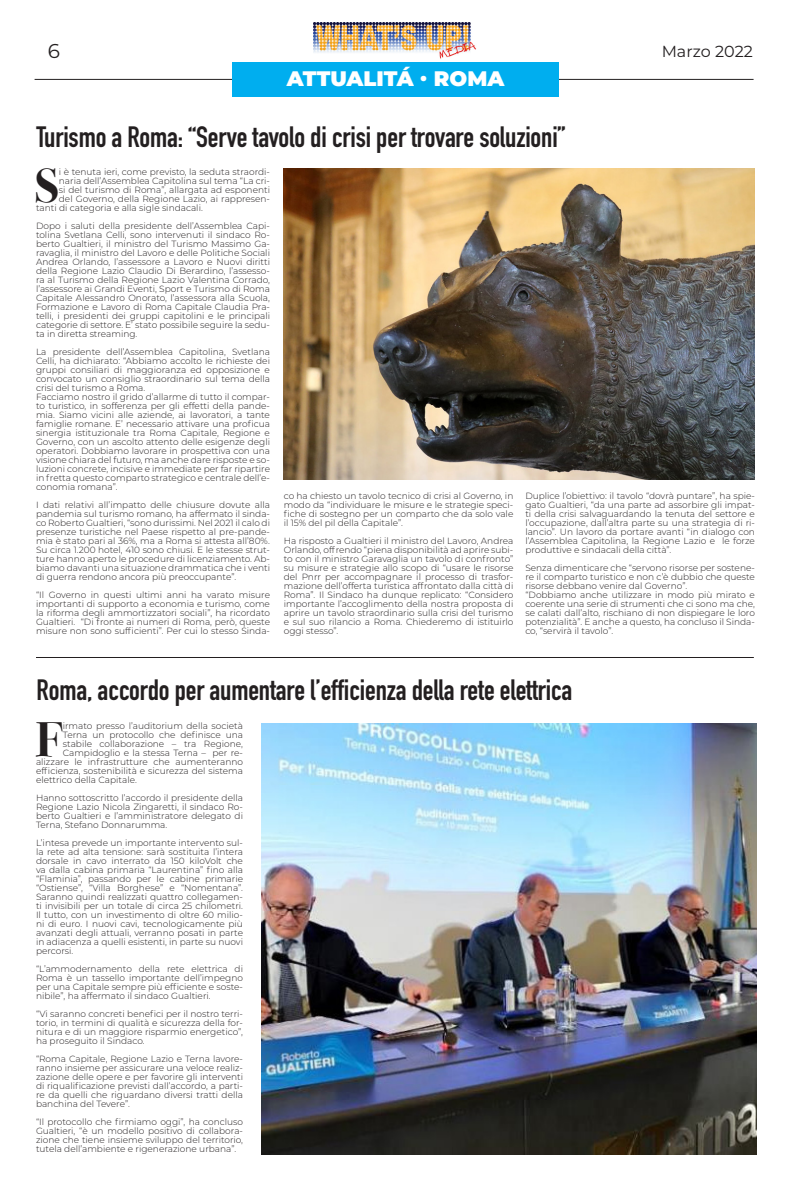
<style>
.page{position:relative;width:791px;height:1191px;background:#fff}
.page>*{position:absolute;margin:0;border:0;box-sizing:border-box;transform-origin:0 0}
.t1{font:700 48px "Bodoni Svty Two ITCTT";color:#231f20}
.t2{font:700 29px "DIN Condensed";letter-spacing:-.005em;color:#231f20}
.t3{font:900 21px "Montserrat";color:#fff}
.t4{font:20px "Montserrat";color:#231f20}
.t5{font:16px "Montserrat";color:#231f20}
.t6{font:300 9px/9px "Montserrat";color:#231f20;text-align:justify}
</style>
<div class="page">
<img style="left:314px;top:23px;width:162px;height:36px">
<hr style="left:35px;top:79px;width:718px;height:1px;background:#231f20">
<div style="left:232px;top:62px;width:326px;height:34px;background:#00aeef"></div>
<img style="left:284px;top:169px;width:471px;height:310px">
<hr style="left:36px;top:657px;width:718px;height:1px;background:#231f20">
<img style="left:261px;top:723px;width:495px;height:432px">
<p class="t4" style="left:48px;top:38px;width:14px">6</p>
<p class="t5" style="left:662px;top:40px;width:93px">Marzo 2022</p>
<p class="t3" style="left:287px;top:63px;width:219px">ATTUALITÁ · ROMA</p>
<p class="t2" style="left:37px;top:117px;width:530px">Turismo a Roma: “Serve tavolo di crisi per trovare soluzioni”</p>
<p class="t1" style="left:35px;top:146px;width:25px">S</p>
<p class="t6" style="left:59px;top:167px;width:213px">i è tenuta ieri, come previsto, la seduta straordi-</p>
<p class="t6" style="left:59px;top:176px;width:213px">naria dell’Assemblea Capitolina sul tema “La cri-</p>
<p class="t6" style="left:59px;top:185px;width:213px">si del turismo di Roma”, allargata ad esponenti</p>
<p class="t6" style="left:59px;top:194px;width:213px">del Governo, della Regione Lazio, ai rappresen-</p>
<p class="t6" style="left:36px;top:203px;width:168px">tanti di categoria e alla sigle sindacali.</p>
<p class="t6" style="left:36px;top:221px;width:236px">Dopo i saluti della presidente dell’Assemblea Capi&shy;tolina Svetlana Celli, sono intervenuti il sindaco Ro&shy;berto Gualtieri, il ministro del Turismo Massimo Ga&shy;ravaglia, il ministro del Lavoro e delle Politiche Sociali Andrea Orlando, l’assessore a Lavoro e Nuovi diritti della Regione Lazio Claudio Di Berardino, l’assesso&shy;ra al Turismo della Regione Lazio Valentina Corrado, l’assessore ai Grandi Eventi, Sport e Turismo di Roma Capitale Alessandro Onorato, l’assessora alla Scuola, Formazione e Lavoro di Roma Capitale Claudia Pra&shy;telli, i presidenti dei gruppi capitolini e le principali categorie di settore. E’ stato possibile seguire la sedu&shy;ta in diretta streaming.</p>
<p class="t6" style="left:36px;top:347px;width:236px">La presidente dell’Assemblea Capitolina, Svetlana Celli, ha dichiarato: “Abbiamo accolto le richieste dei gruppi consiliari di maggioranza ed opposizione e convocato un consiglio straordinario sul tema della crisi del turismo a Roma.</p>
<p class="t6" style="left:36px;top:392px;width:236px">Facciamo nostro il grido d’allarme di tutto il compar&shy;to turistico, in sofferenza per gli effetti della pande&shy;mia. Siamo vicini alle aziende, ai lavoratori, a tante famiglie romane. E’ necessario attivare una proficua sinergia istituzionale tra Roma Capitale, Regione e Governo, con un ascolto attento delle esigenze degli operatori. Dobbiamo lavorare in prospettiva con una visione chiara del futuro, ma anche dare risposte e so&shy;luzioni concrete, incisive e immediate per far ripartire in fretta questo comparto strategico e centrale dell’e&shy;conomia romana”.</p>
<p class="t6" style="left:36px;top:500px;width:236px">I dati relativi all’impatto delle chiusure dovute alla pandemia sul turismo romano, ha affermato il sinda&shy;co Roberto Gualtieri, “sono durissimi. Nel 2021 il calo di presenze turistiche nel Paese rispetto al pre-pande&shy;mia è stato pari al 36%, ma a Roma si attesta all’80%.<br>Su circa 1.200 hotel, 410 sono chiusi. E le stesse strut&shy;ture hanno aperto le procedure di licenziamento. Ab&shy;biamo davanti una situazione drammatica che i venti di guerra rendono ancora più preoccupante”.</p>
<p class="t6" style="left:36px;top:590px;width:235px">“Il Governo in questi ultimi anni ha varato misure importanti di supporto a economia e turismo, come la riforma degli ammortizzatori sociali”, ha ricordato Gualtieri. “Di fronte ai numeri di Roma, però, queste misure non sono sufficienti”. Per cui lo stesso Sinda-</p>
<p class="t6" style="left:284px;top:491px;width:231px">co ha chiesto un tavolo tecnico di crisi al Governo, in modo da “individuare le misure e le strategie speci&shy;fiche di sostegno per un comparto che da solo vale il 15% del pil della Capitale”.</p>
<p class="t6" style="left:284px;top:536px;width:231px">Ha risposto a Gualtieri il ministro del Lavoro, Andrea Orlando, offrendo “piena disponibilità ad aprire subi&shy;to con il ministro Garavaglia un tavolo di confronto” su misure e strategie allo scopo di “usare le risorse del Pnrr per accompagnare il processo di trasfor&shy;mazione dell’offerta turistica affrontato dalla città di Roma”. Il Sindaco ha dunque replicato: “Considero importante l’accoglimento della nostra proposta di aprire un tavolo straordinario sulla crisi del turismo e sul suo rilancio a Roma. Chiederemo di istituirlo oggi stesso”.</p>
<p class="t6" style="left:525px;top:491px;width:231px">Duplice l’obiettivo: il tavolo “dovrà puntare”, ha spie&shy;gato Gualtieri, “da una parte ad assorbire gli impat&shy;ti della crisi salvaguardando la tenuta del settore e l’occupazione, dall’altra parte su una strategia di ri&shy;lancio”. Un lavoro da portare avanti “in dialogo con l’Assemblea Capitolina, la Regione Lazio e le forze produttive e sindacali della città”.</p>
<p class="t6" style="left:525px;top:563px;width:231px">Senza dimenticare che “servono risorse per sostene&shy;re il comparto turistico e non c’è dubbio che queste risorse debbano venire dal Governo”.</p>
<p class="t6" style="left:525px;top:590px;width:231px">“Dobbiamo anche utilizzare in modo più mirato e coerente una serie di strumenti che ci sono ma che, se calati dall’alto, rischiano di non dispiegare le loro potenzialità”. E anche a questo, ha concluso il Sinda&shy;co, “servirà il tavolo”.</p>
<p class="t2" style="left:37px;top:670px;width:537px">Roma, accordo per aumentare l’efficienza della rete elettrica</p>
<p class="t1" style="left:36px;top:700px;width:28px">F</p>
<p class="t6" style="left:63px;top:721px;width:182px">irmato presso l’auditorium della società</p>
<p class="t6" style="left:63px;top:730px;width:182px">Terna un protocollo che definisce una</p>
<p class="t6" style="left:63px;top:739px;width:182px">stabile collaborazione – tra Regione,</p>
<p class="t6" style="left:63px;top:748px;width:182px">Campidoglio e la stessa Terna – per re-</p>
<p class="t6" style="left:36px;top:757px;width:209px">alizzare le infrastrutture che aumenteranno</p>
<p class="t6" style="left:36px;top:766px;width:208px">efficienza, sostenibilità e sicurezza del sistema</p>
<p class="t6" style="left:36px;top:775px;width:102px">elettrico della Capitale.</p>
<p class="t6" style="left:36px;top:793px;width:208px">Hanno sottoscritto l’accordo il presidente della Regione Lazio Nicola Zingaretti, il sindaco Ro&shy;berto Gualtieri e l’amministratore delegato di Terna, Stefano Donnarumma.</p>
<p class="t6" style="left:36px;top:838px;width:209px">L’intesa prevede un importante intervento sul&shy;la rete ad alta tensione: sarà sostituita l’intera dorsale in cavo interrato da 150 kiloVolt che va dalla cabina primaria “Laurentina” fino alla “Flaminia”, passando per le cabine primarie “Ostiense”, “Villa Borghese” e “Nomentana”.<br>Saranno quindi realizzati quattro collegamen&shy;ti invisibili per un totale di circa 25 chilometri.<br>Il tutto, con un investimento di oltre 60 milio&shy;ni di euro. I nuovi cavi, tecnologicamente più avanzati degli attuali, verranno posati in parte in adiacenza a quelli esistenti, in parte su nuovi percorsi.</p>
<p class="t6" style="left:36px;top:964px;width:208px">“L’ammodernamento della rete elettrica di Roma è un tassello importante dell’impegno per una Capitale sempre più efficiente e soste&shy;nibile”, ha affermato il sindaco Gualtieri.</p>
<p class="t6" style="left:36px;top:1009px;width:209px">“Vi saranno concreti benefici per il nostro terri&shy;torio, in termini di qualità e sicurezza della for&shy;nitura e di un maggiore risparmio energetico”, ha proseguito il Sindaco.</p>
<p class="t6" style="left:36px;top:1054px;width:209px">“Roma Capitale, Regione Lazio e Terna lavore&shy;ranno insieme per assicurare una veloce realiz&shy;zazione delle opere e per favorire gli interventi di riqualificazione previsti dall’accordo, a parti&shy;re da quelli che riguardano diversi tratti della banchina del Tevere”.</p>
<p class="t6" style="left:36px;top:1117px;width:209px">“Il protocollo che firmiamo oggi”, ha concluso Gualtieri, “è un modello positivo di collabora&shy;zione che tiene insieme sviluppo del territorio, tutela dell’ambiente e rigenerazione urbana”.</p>
</div>
